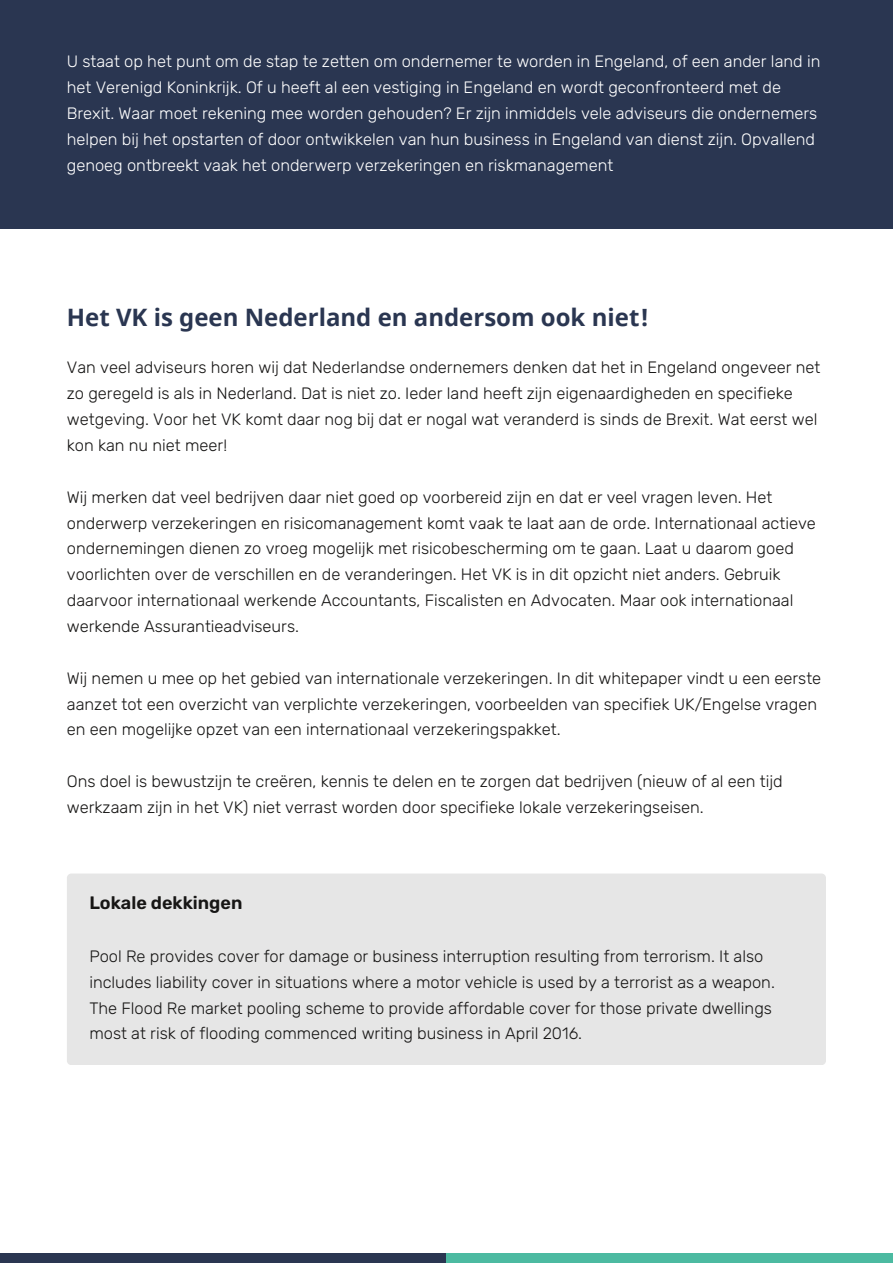
<style>
.page{position:relative;width:893px;height:1264px;background:#fff}
.page>*{position:absolute;margin:0;border:0;box-sizing:border-box;transform-origin:0 0}
.t1{font:700 24px "Noto Sans";color:#2a3651}
.t2{font:600 18px "Rubik";color:#171615}
.t3{font:300 16.5px/25.8px "Rubik";color:#171615}
.t4{font:300 16.5px/25.8px "Rubik";color:#fff}
</style>
<div class="page">
<div style="left:0;top:1253px;width:446px;height:9px;background:#2a3651"></div>
<div style="left:447px;top:1253px;width:445px;height:9px;background:#4cbaa1"></div>
<div style="left:0;top:0;width:892px;height:228px;background:#2a3651"></div>
<div style="left:67px;top:873px;width:759px;height:192px;background:#e6e6e6;border-radius:4px"></div>
<p class="t4" style="left:67px;top:49px;width:755px">U staat op het punt om de stap te zetten om ondernemer te worden in Engeland, of een ander land in het Verenigd Koninkrijk. Of u heeft al een vestiging in Engeland en wordt geconfronteerd met de Brexit. Waar moet rekening mee worden gehouden? Er zijn inmiddels vele adviseurs die ondernemers helpen bij het opstarten of door ontwikkelen van hun business in Engeland van dienst zijn. Opvallend genoeg ontbreekt vaak het onderwerp verzekeringen en riskmanagement</p>
<p class="t1" style="left:67px;top:300px;width:583px">Het VK is geen Nederland en andersom ook niet!</p>
<p class="t3" style="left:67px;top:355px;width:755px">Van veel adviseurs horen wij dat Nederlandse ondernemers denken dat het in Engeland ongeveer net zo geregeld is als in Nederland. Dat is niet zo. Ieder land heeft zijn eigenaardigheden en specifieke wetgeving. Voor het VK komt daar nog bij dat er nogal wat veranderd is sinds de Brexit. Wat eerst wel kon kan nu niet meer!</p>
<p class="t3" style="left:67px;top:484px;width:750px">Wij merken dat veel bedrijven daar niet goed op voorbereid zijn en dat er veel vragen leven. Het onderwerp verzekeringen en risicomanagement komt vaak te laat aan de orde. Internationaal actieve ondernemingen dienen zo vroeg mogelijk met risicobescherming om te gaan. Laat u daarom goed voorlichten over de verschillen en de veranderingen. Het VK is in dit opzicht niet anders. Gebruik daarvoor internationaal werkende Accountants, Fiscalisten en Advocaten. Maar ook internationaal werkende Assurantieadviseurs.</p>
<p class="t3" style="left:67px;top:665px;width:755px">Wij nemen u mee op het gebied van internationale verzekeringen. In dit whitepaper vindt u een eerste aanzet tot een overzicht van verplichte verzekeringen, voorbeelden van specifiek UK/Engelse vragen en een mogelijke opzet van een internationaal verzekeringspakket.</p>
<p class="t3" style="left:67px;top:768px;width:717px">Ons doel is bewustzijn te creëren, kennis te delen en te zorgen dat bedrijven (nieuw of al een tijd werkzaam zijn in het VK) niet verrast worden door specifieke lokale verzekeringseisen.</p>
<p class="t2" style="left:89px;top:892px;width:155px">Lokale dekkingen</p>
<p class="t3" style="left:89px;top:943px;width:687px">Pool Re provides cover for damage or business interruption resulting from terrorism. It also includes liability cover in situations where a motor vehicle is used by a terrorist as a weapon.<br>The Flood Re market pooling scheme to provide affordable cover for those private dwellings most at risk of flooding commenced writing business in April 2016.</p>
</div>
